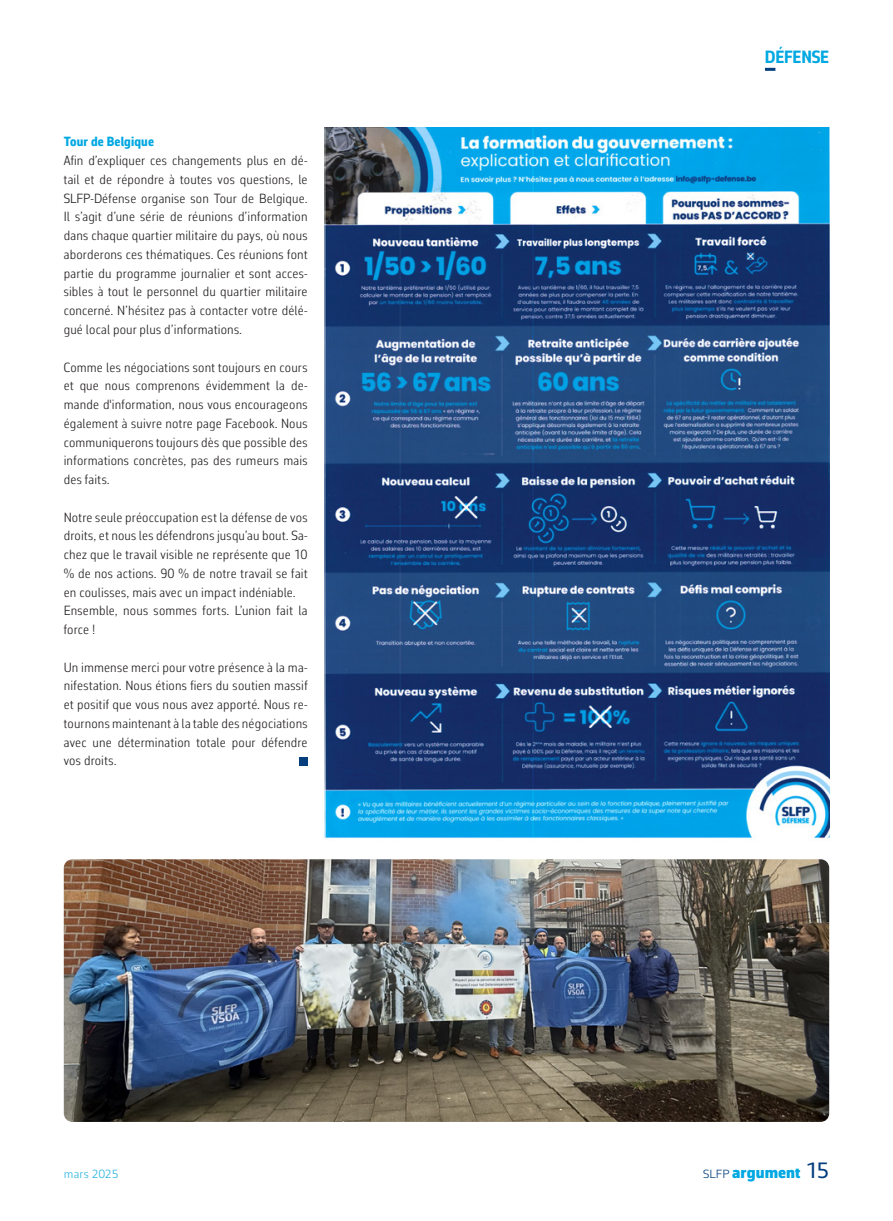
<style>
.page{position:relative;width:893px;height:1221px;background:#fff}
.page>*{position:absolute;margin:0;border:0;box-sizing:border-box;transform-origin:0 0}
.t1{font:700 18px "Corbeau Con Pro";letter-spacing:-.01em;color:#00a8e2}
.t2{font:900 16.5px "Corbeau Pro";letter-spacing:.005em;color:#00a8e2}
.body_zonder_initiaal{font:300 13.5px/18.8px "Corbeau Con Pro";letter-spacing:.015em;color:#231f20;text-align:justify}
.Tussentitel{font:800 13.5px "Corbeau Con Pro";letter-spacing:.01em;color:#00a8e2}
.t3{font:300 12px "Corbeau Pro";color:#28b3de}
.s1{font-weight:300;font-size:12px;color:#043e7d}
.s2{font-weight:400;font-size:22.5px;color:#043e7d}
</style>
<div class="page">
<svg style="left:765px;top:68px;width:10px;height:3px"></svg>
<div style="left:299px;top:757px;width:9px;height:8px;background:#043e7d"></div>
<img style="left:64px;top:859px;width:765px;height:262px">
<img style="left:325px;top:127px;width:504px;height:712px">
<p class="Tussentitel" style="left:64px;top:133px;width:92px">Tour de Belgique</p>
<p class="body_zonder_initiaal" style="left:64px;top:151px;width:245px">Afin d’expliquer ces changements plus en dé&shy;tail et de répondre à toutes vos questions, le SLFP-Défense organise son Tour de Belgique.<br>Il s’agit d’une série de réunions d’information dans chaque quartier militaire du pays, où nous aborderons ces thématiques. Ces réunions font partie du programme journalier et sont acces&shy;sibles à tout le personnel du quartier militaire concerné. N’hésitez pas à contacter votre délé&shy;gué local pour plus d’informations.</p>
<p class="body_zonder_initiaal" style="left:64px;top:357px;width:245px">Comme les négociations sont toujours en cours et que nous comprenons évidemment la de&shy;mande d'information, nous vous encourageons également à suivre notre page Facebook. Nous communiquerons toujours dès que possible des informations concrètes, pas des rumeurs mais des faits.</p>
<p class="body_zonder_initiaal" style="left:64px;top:507px;width:245px">Notre seule préoccupation est la défense de vos droits, et nous les défendrons jusqu’au bout. Sa&shy;chez que le travail visible ne représente que 10 % de nos actions. 90 % de notre travail se fait en coulisses, mais avec un impact indéniable.</p>
<p class="body_zonder_initiaal" style="left:64px;top:601px;width:245px">Ensemble, nous sommes forts. L’union fait la force !</p>
<p class="body_zonder_initiaal" style="left:64px;top:657px;width:245px">Un immense merci pour votre présence à la ma&shy;nifestation. Nous étions fiers du soutien massif et positif que vous nous avez apporté. Nous re&shy;tournons maintenant à la table des négociations avec une détermination totale pour défendre vos droits.</p>
<p class="t1" style="left:765px;top:45px;width:66px">DÉFENSE</p>
<p class="t3" style="left:64px;top:1165px;width:56px">mars 2025</p>
<p class="t2" style="left:703px;top:1161px;width:127px"><span class="s1">SLFP</span> argument <span class="s2">15</span></p>
</div>
